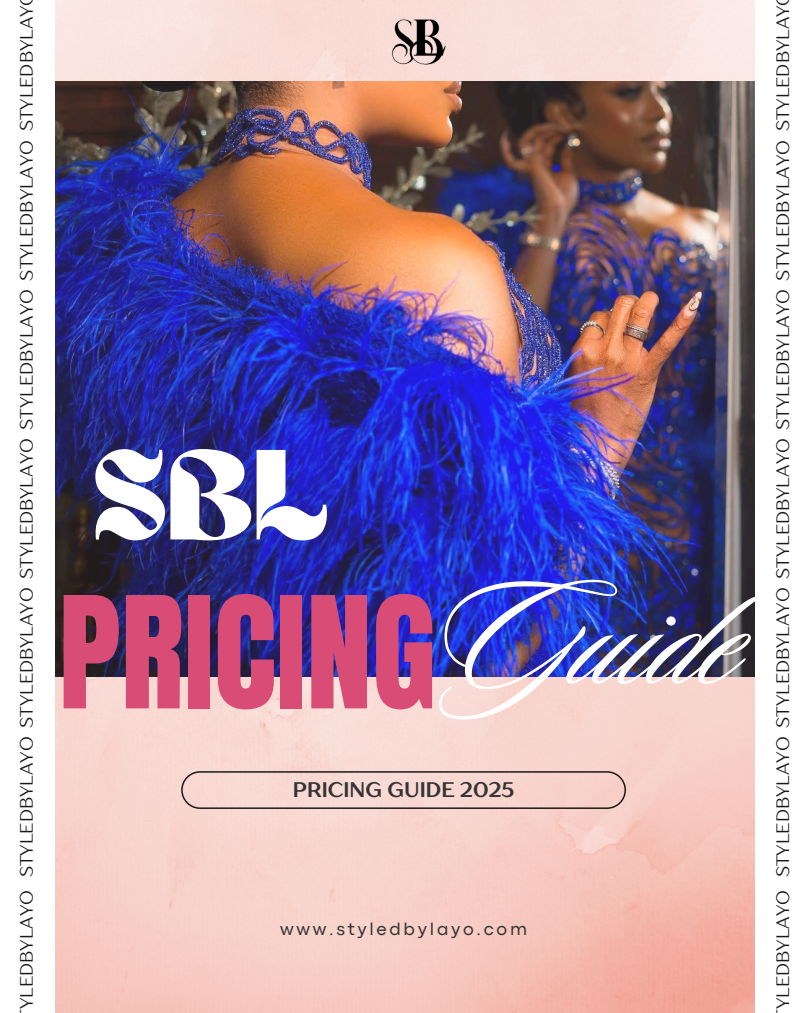
<style>
.page{position:relative;width:810px;height:1013px;background:#fff}
.page>*{position:absolute;margin:0;border:0;box-sizing:border-box;transform-origin:0 0}
.t1{font:164.7px "Sloop Script Pro";color:#fff}
.t2{font:132px "Anton";color:#d84c75}
.t3{font:132px "Ahsing";color:#fff}
.t4{font:700 21px "TT Drugs";color:#343434}
.t5{font:18px "TT Drugs";color:#191919}
.t6{font:18px "Codec Pro";letter-spacing:.15em;color:#343434}
</style>
<div class="page">
<img style="left:55px;top:0;width:700px;height:1012px">
<img style="left:55px;top:81px;width:700px;height:595px">
<svg style="left:181px;top:771px;width:445px;height:37px;background:#eacbc5"></svg>
<img style="left:352px;top:2px;width:103px;height:79px">
<p class="t5" style="left:16px;top:1009px;width:1005px;rotate:-90deg">YLEDBYLAYO STYLEDBYLAYO STYLEDBYLAYO STYLEDBYLAYO STYLEDBYLAYO STYLEDBYLAYO STYLEDBYLAY</p>
<h1 class="t3" style="left:93px;top:440px;width:238px">SBL</h1>
<p class="t1" style="left:436px;top:550px;width:306px">Guide</p>
<p class="t2" style="left:59px;top:558px;width:379px">PRICING</p>
<h2 class="t4" style="left:293px;top:776px;width:223px">PRICING GUIDE 2025</h2>
<p class="t6" style="left:280px;top:923px;width:249px">www.styledbylayo.com</p>
<p class="t5" style="left:772px;top:1009px;width:1005px;rotate:-90deg">YLEDBYLAYO STYLEDBYLAYO STYLEDBYLAYO STYLEDBYLAYO STYLEDBYLAYO STYLEDBYLAYO STYLEDBYLAY</p>
</div>
